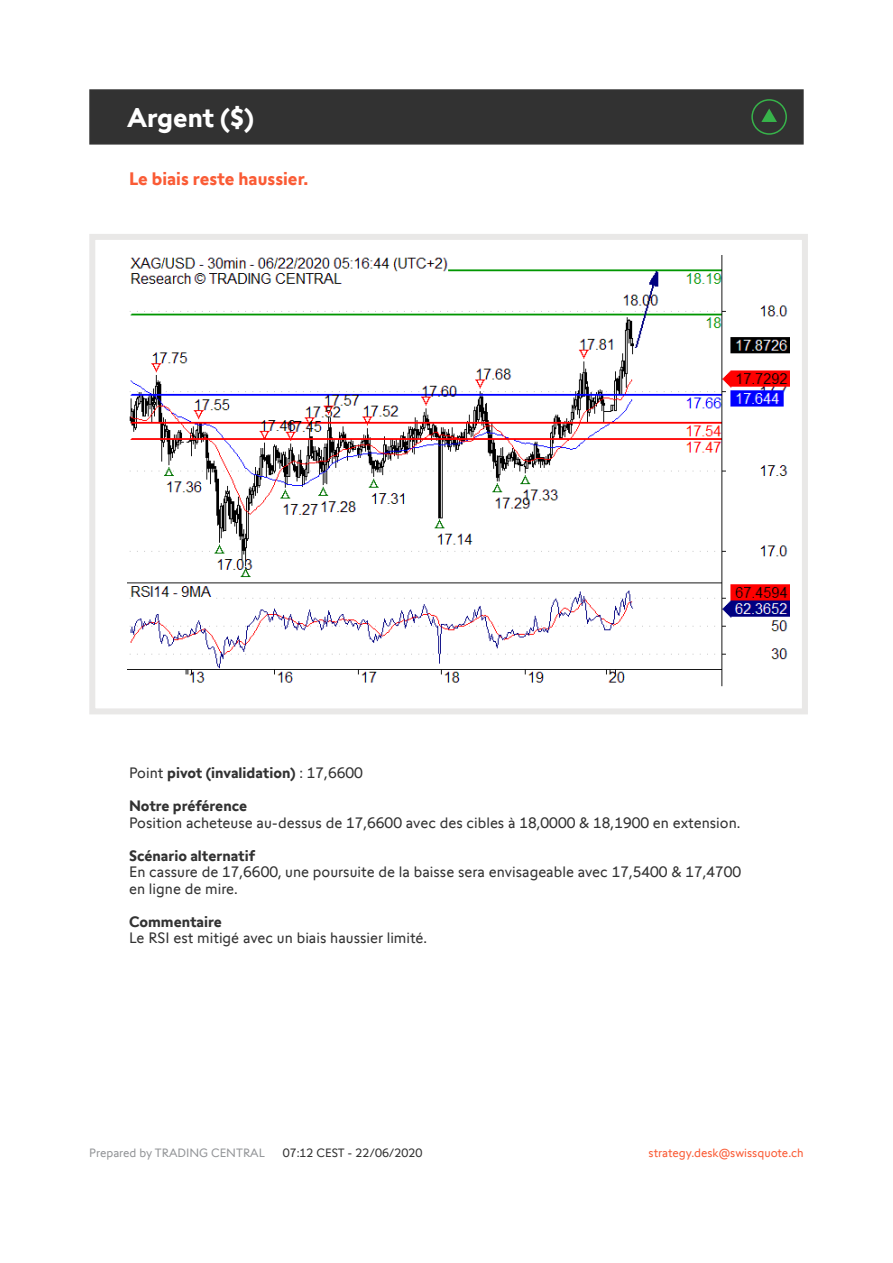
<style>
.page{position:relative;width:893px;height:1263px;background:#fff}
.page>*{position:absolute;margin:0;border:0;box-sizing:border-box;transform-origin:0 0}
.t1{font:700 27px "Swissquote CT";color:#fff}
.t2{font:700 18px "Swissquote CT";color:#fa5b35}
.t3{font:15px/16.5px "Swissquote CT";color:#323232}
.t4{font:700 15px "Swissquote CT";color:#323232}
.t5{font:12px "Swissquote CT";color:#fa5b35}
.t6{font:12px "Swissquote CT";color:#939598}
.t7{font:12px "Swissquote CT";color:#323232}
.s1{font-weight:400}
</style>
<div class="page">
<div style="left:89px;top:234px;width:719px;height:480px;border:6px solid #e9e8e7"></div>
<div style="left:89px;top:89px;width:715px;height:56px;background:#323232;border:2px solid #323232"></div>
<img style="left:128px;top:255px;width:661px;height:432px">
<svg style="left:751px;top:99px;width:36px;height:36px"></svg>
<h1 class="t1" style="left:128px;top:101px;width:128px">Argent ($)</h1>
<p class="t2" style="left:129px;top:168px;width:181px">Le biais reste haussier.</p>
<p class="t4" style="left:129px;top:764px;width:235px"><span class="s1">Point</span> pivot (invalidation) <span class="s1">: 17,6600</span></p>
<p class="t4" style="left:129px;top:797px;width:120px">Notre préférence</p>
<p class="t3" style="left:129px;top:814px;width:613px">Position acheteuse au-dessus de 17,6600 avec des cibles à 18,0000 &amp; 18,1900 en extension.</p>
<p class="t4" style="left:129px;top:846px;width:127px">Scénario alternatif</p>
<p class="t3" style="left:129px;top:864px;width:614px">En cassure de 17,6600, une poursuite de la baisse sera envisageable avec 17,5400 &amp; 17,4700 en ligne de mire.</p>
<p class="t4" style="left:129px;top:912px;width:94px">Commentaire</p>
<p class="t3" style="left:129px;top:930px;width:300px">Le RSI est mitigé avec un biais haussier limité.</p>
<p class="t6" style="left:89px;top:1145px;width:177px">Prepared by TRADING CENTRAL</p>
<p class="t7" style="left:283px;top:1145px;width:141px">07:12 CEST - 22/06/2020</p>
<p class="t5" style="left:649px;top:1145px;width:157px">strategy.desk@swissquote.ch</p>
</div>
